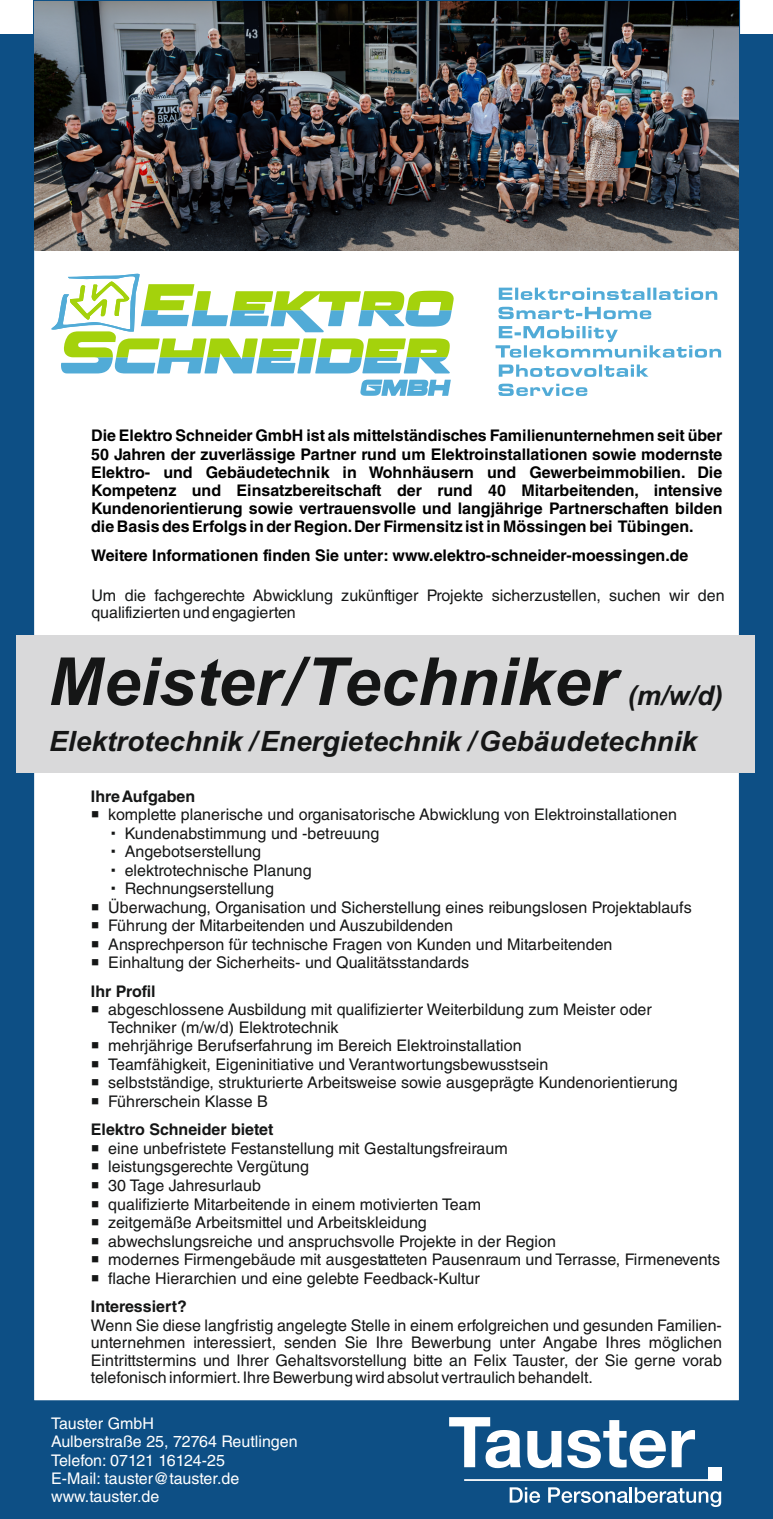
<style>
.page{position:relative;width:773px;height:1519px;background:#fff}
.page>*{position:absolute;margin:0;border:0;box-sizing:border-box;transform-origin:0 0}
.t1{font:italic 700 66.2px "Arial";color:#151616}
.t2{font:italic 700 28px "Arial";color:#151616}
.t3{font:italic 700 27.2px "Arial";color:#151616}
.t4{font:16px/17.6px "Helvetica LT Std";color:#151616}
.t5{font:700 16px/18px "Helvetica LT Std";color:#000;text-align:justify}
.t6{font:16px/18.4px "Helvetica LT Std";color:#fff}
.t7{font:700 16px/28.4px "Helvetica LT Std";color:#151616}
.s1{font-weight:700}
.s2{font-weight:400}
</style>
<div class="page">
<div style="left:0;top:34px;width:772px;height:1484px;background:#0d4f85"></div>
<div style="left:33px;top:0;width:707px;height:1401px;background:#fff"></div>
<div style="left:16px;top:635px;width:739px;height:138px;background:#d9d9da"></div>
<svg style="left:509px;top:1487px;width:31px;height:15px"></svg>
<svg style="left:548px;top:1487px;width:172px;height:19px"></svg>
<svg style="left:449px;top:1417px;width:71px;height:50px"></svg>
<svg style="left:527px;top:1431px;width:34px;height:36px"></svg>
<svg style="left:567px;top:1420px;width:98px;height:47px"></svg>
<svg style="left:671px;top:1430px;width:23px;height:37px"></svg>
<hr style="left:464px;top:1478px;width:257px;height:2px;background:#fff">
<div style="left:708px;top:1467px;width:13px;height:13px;background:#fff"></div>
<img style="left:34px;top:1px;width:704px;height:249px">
<svg style="left:51px;top:273px;width:402px;height:100px;background:#c1e0b5"></svg>
<svg style="left:360px;top:379px;width:90px;height:17px;background:#7ec1e1"></svg>
<div style="left:485px;top:284px;width:244px;height:117px;background:#fff"></div>
<svg style="left:498px;top:287px;width:219px;height:13px"></svg>
<svg style="left:498px;top:307px;width:153px;height:12px"></svg>
<svg style="left:495px;top:326px;width:225px;height:32px"></svg>
<svg style="left:498px;top:364px;width:150px;height:13px"></svg>
<svg style="left:498px;top:383px;width:89px;height:13px"></svg>
<svg style="left:112px;top:849px;width:3px;height:4px"></svg>
<svg style="left:112px;top:886px;width:3px;height:4px"></svg>
<p class="t5" style="left:91px;top:429px;width:632px">Die Elektro Schneider GmbH ist als mittelständisches Familienunternehmen seit über 50 Jahren der zuverlässige Partner rund um Elektroinstallationen sowie modernste Elektro- und Gebäudetechnik in Wohnhäusern und Gewerbeimmobilien. Die Kompetenz und Einsatzbereitschaft der rund 40 Mitarbeitenden, intensive Kundenorientierung sowie vertrauensvolle und langjährige Partnerschaften bilden die Basis des Erfolgs in der Region.Der Firmensitz ist in Mössingen bei Tübingen.</p>
<p class="t5" style="left:91px;top:548px;width:598px">Weitere Informationen finden Sie unter: www.elektro-schneider-moessingen.de</p>
<p class="t4" style="left:91px;top:588px;width:634px">Um die fachgerechte Abwicklung zukünftiger Projekte sicherzustellen, suchen wir den qualifizierten und engagierten</p>
<h1 class="t1" style="left:48px;top:656px;width:569px">Meister/Techniker</h1>
<h3 class="t3" style="left:627px;top:685px;width:97px">(m/w/d)</h3>
<h2 class="t2" style="left:49px;top:730px;width:649px">Elektrotechnik /Energietechnik /Gebäudetechnik</h2>
<p class="t7" style="left:91px;top:784px;width:106px">Ihre Aufgaben</p>
<p class="t4" style="left:125px;top:807px;width:553px;line-height:18.4px;text-indent:-34px">○ komplette planerische und organisatorische Abwicklung von Elektroinstallationen Kundenabstimmung und -betreuung<br>Angebotserstellung<br>elektrotechnische Planung<br>Rechnungserstellung</p>
<p class="t4" style="left:91px;top:900px;width:602px">○ Überwachung, Organisation und Sicherstellung eines reibungslosen Projektablaufs</p>
<p class="t4" style="left:91px;top:919px;width:363px">○ Führung der Mitarbeitenden und Auszubildenden</p>
<p class="t4" style="left:91px;top:937px;width:523px">○ Ansprechperson für technische Fragen von Kunden und Mitarbeitenden</p>
<p class="t4" style="left:91px;top:950px;width:379px;line-height:28.4px">○ Einhaltung der Sicherheits- und Qualitätsstandards<br><span class="s1">Ihr Profil</span></p>
<p class="t4" style="left:108px;top:1003px;width:544px;text-indent:-17px">○ abgeschlossene Ausbildung mit qualifizierter Weiterbildung zum Meister oder<br>Techniker (m/w/d) Elektrotechnik</p>
<p class="t4" style="left:91px;top:1039px;width:432px">○ mehrjährige Berufserfahrung im Bereich Elektroinstallation</p>
<p class="t4" style="left:91px;top:1057px;width:459px">○ Teamfähigkeit, Eigeninitiative und Verantwortungsbewusstsein</p>
<p class="t4" style="left:91px;top:1076px;width:588px">○ selbstständige, strukturierte Arbeitsweise sowie ausgeprägte Kundenorientierung</p>
<p class="t7" style="left:91px;top:1089px;width:184px">○ <span class="s2">Führerschein Klasse B<br></span>Elektro Schneider bietet</p>
<p class="t4" style="left:91px;top:1141px;width:418px">○ eine unbefristete Festanstellung mit Gestaltungsfreiraum</p>
<p class="t4" style="left:91px;top:1160px;width:219px">○ leistungsgerechte Vergütung</p>
<p class="t4" style="left:91px;top:1178px;width:171px">○ 30 Tage Jahresurlaub</p>
<p class="t4" style="left:91px;top:1197px;width:391px">○ qualifizierte Mitarbeitende in einem motivierten Team</p>
<p class="t4" style="left:91px;top:1215px;width:337px">○ zeitgemäße Arbeitsmittel und Arbeitskleidung</p>
<p class="t4" style="left:91px;top:1234px;width:466px">○ abwechslungsreiche und anspruchsvolle Projekte in der Region</p>
<p class="t4" style="left:91px;top:1252px;width:630px">○ modernes Firmengebäude mit ausgestatteten Pausenraum und Terrasse, Firmenevents</p>
<p class="t4" style="left:91px;top:1265px;width:390px;line-height:28.4px">○ flache Hierarchien und eine gelebte Feedback-Kultur<br><span class="s1">Interessiert?</span></p>
<p class="t4" style="left:91px;top:1318px;width:632px;text-align:justify">Wenn Sie diese langfristig angelegte Stelle in einem erfolgreichen und gesunden Familien&shy;unternehmen interessiert, senden Sie Ihre Bewerbung unter Angabe Ihres möglichen Eintrittstermins und Ihrer Gehaltsvorstellung bitte an Felix Tauster, der Sie gerne vorab telefonisch informiert.Ihre Bewerbung wird absolut vertraulich behandelt.</p>
<p class="t6" style="left:51px;top:1416px;width:248px">Tauster GmbH<br>Aulberstraße 25, 72764 Reutlingen<br>Telefon: 07121 16124-25<br>E-Mail: tauster@tauster.de www.tauster.de</p>
</div>
